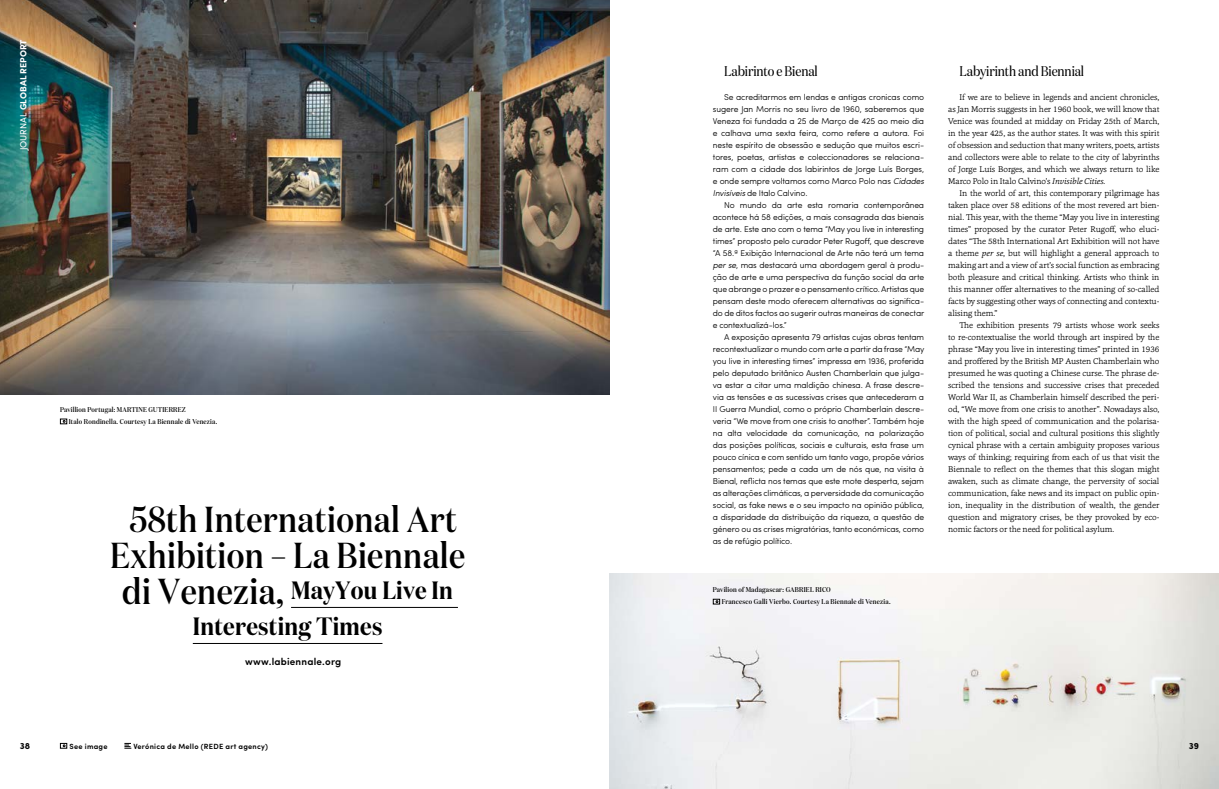
<style>
.page{position:relative;width:1219px;height:789px;background:#fff}
.page>*{position:absolute;margin:0;border:0;box-sizing:border-box;transform-origin:0 0}
.t1{font:500 36px/36px "Domaine Disp Nar";letter-spacing:.01em;color:#000;text-align:center}
.t2{font:600 25px/36px "Domaine Disp Nar";letter-spacing:.01em;color:#000;text-align:center}
.t3{font:14px "Domaine Disp Nar";letter-spacing:-.01em;color:#000}
.t4{font:600 10px "Sofia Pro";letter-spacing:.02em;color:#000}
.t5{font:700 9px "Sofia Pro";color:#fff}
.t6{font:700 9px "Sofia Pro";color:#000}
.t7{font:300 8.5px/12px "Cassia";letter-spacing:-.01em;color:#000;text-align:justify}
.t8{font:300 8.5px/12px "Sofia Pro";letter-spacing:-.015em;color:#000;text-align:justify}
.t9{font:600 7.5px "Sofia Pro";letter-spacing:.03em;color:#000}
.t10{font:500 7px/12px "Domaine Disp Nar";letter-spacing:.03em;color:#000}
.s1{font-weight:400}
.s2{font-weight:500;font-size:36px}
.s3{font-style:italic}
</style>
<div class="page">
<img style="left:609px;top:573px;width:610px;height:215px">
<img style="left:0;top:0;width:609px;height:394px">
<div style="left:713px;top:598px;width:7px;height:6px;border:1px solid #000"></div>
<hr style="left:291px;top:606px;width:167px;height:1px;background:#000">
<hr style="left:193px;top:642px;width:189px;height:1px;background:#000">
<div style="left:60px;top:418px;width:7px;height:6px;border:1px solid #000"></div>
<div style="left:60px;top:742px;width:7px;height:6px;border:1px solid #000"></div>
<svg style="left:124px;top:742px;width:7px;height:6px"></svg>
<p class="t5" style="left:17px;top:150px;width:112px;rotate:-90deg"><span class="s1">JOURNAL</span> GLOBAL REPORT</p>
<p class="t10" style="left:60px;top:403px;width:68px">Pavillion Portugal: Martine</p>
<p class="t10" style="left:149px;top:403px;width:10px">Gutierre</p>
<p class="t10" style="left:69px;top:403px;width:150px;text-indent:113px">z<br>Italo Rondinella. Courtesy La Biennale di Venezia.</p>
<h1 class="t1" style="left:110px;top:501px;width:357px">58th International Art<br>Exhibition – La Biennale</h1>
<h2 class="t2" style="left:122px;top:572px;width:332px"><span class="s2">di Venezia,</span> MayYou Live In<br>Interesting Times</h2>
<p class="t4" style="left:245px;top:653px;width:98px">www.labiennale.org</p>
<h3 class="t3" style="left:724px;top:62px;width:95px">Labirinto e Bienal</h3>
<p class="t8" style="left:713px;top:90px;width:213px;text-indent:11px">Se acreditarmos em lendas e antigas cronicas como sugere Jan Morris no seu livro de 1960, saberemos que Veneza foi fundada a 25 de Março de 425 ao meio dia e calhava uma sexta feira, como refere a autora. Foi neste espírito de obsessão e sedução que muitos escri&shy;tores, poetas, artistas e coleccionadores se relaciona&shy;ram com a cidade dos labirintos de Jorge Luís Borges, e onde sempre voltamos como Marco Polo nas <span class="s3">Cidades Invisíveis</span> de I talo Calvino.</p>
<p class="t8" style="left:713px;top:198px;width:213px;text-indent:11px">No mundo da arte esta romaria contemporânea acontece há 58 edições, a mais consagrada das bienais de arte. Este ano com o tema “May you live in interesting times” proposto pelo curador Peter Rugoff, que descreve “A 58.ª Exibição I nternacional de Arte não terá um tema <span class="s3">per se</span>, mas destacará uma abordagem geral à produ&shy;ção de arte e uma perspectiva da função social da arte que abrange o prazer e o pensamento crítico. Artistas que pensam deste modo oferecem alternativas ao significa&shy;do de ditos factos ao sugerir outras maneiras de conectar e contextualizá-los.”</p>
<p class="t8" style="left:713px;top:330px;width:213px;text-indent:11px">A exposição apresenta 79 artistas cujas obras tentam recontextualizar o mundo com arte a partir da frase “May you live in interesting times” impressa em 1936, proferida pelo deputado britânico Austen Chamberlain que julga&shy;va estar a citar uma maldição chinesa. A frase descre&shy;via as tensões e as sucessivas crises que antecederam a II Guerra Mundial, como o próprio Chamberlain descre&shy;veria “We move from one crisis to another”. Também hoje na alta velocidade da comunicação, na polarização das posições políticas, sociais e culturais, esta frase um pouco cínica e com sentido um tanto vago, propõe vários pensamentos; pede a cada um de nós que, na visita à Bienal, reflicta nos temas que este mote desperta, sejam as alterações climáticas, a perversidade da comunicação social, as fake news e o seu impacto na opinião pública, a disparidade da distribuição da riqueza, a questão de género ou as crises migratórias, tanto económicas, como as de refúgio político.</p>
<p class="t10" style="left:713px;top:583px;width:83px">Pavilion of Madagascar: Gabrie</p>
<p class="t10" style="left:722px;top:583px;width:170px;text-indent:88px">l Rico<br>Francesco Galli Vierbo. Courtesy La Biennale di Venezia.</p>
<h3 class="t3" style="left:959px;top:62px;width:126px">Labyirinth and Biennial</h3>
<p class="t7" style="left:948px;top:91px;width:213px;text-indent:11px">If we are to believe in legends and ancient chronicles, as Jan Morris suggests in her 1960 book, we will know that Venice was founded at midday on Friday 25th of March, in the year 425, as the author states. It was with this spirit of obsession and seduction that many writers, poets, artists and collectors were able to relate to the city of labyrinths of Jorge Luís Borges, and which we always return to like Marco Polo in Italo Calvino’s <span class="s3">Invisible Cities</span>.</p>
<p class="t7" style="left:948px;top:187px;width:213px;text-indent:11px">In the world of art, this contemporary pilgrimage has taken place over 58 editions of the most revered art bien&shy;nial. This year, with the theme “May you live in interesting times” proposed by the curator Peter Rugoff, who eluci&shy;dates “The 58th International Art Exhibition will not have a theme <span class="s3">per se</span>, but will highlight a general approach to making art and a view of art’s social function as embracing both pleasure and critical thinking. Artists who think in this manner offer alternatives to the meaning of so-called facts by suggesting other ways of connecting and contextu&shy;alising them.”</p>
<p class="t7" style="left:948px;top:319px;width:213px;text-indent:11px">The exhibition presents 79 artists whose work seeks to re-contextualise the world through art inspired by the phrase “May you live in interesting times” printed in 1936 and proffered by the British MP Austen Chamberlain who presumed he was quoting a Chinese curse. The phrase de&shy;scribed the tensions and successive crises that preceded World War II, as Chamberlain himself described the peri&shy;od, “We move from one crisis to another”. Nowadays also, with the high speed of communication and the polarisa&shy;tion of political, social and cultural positions this slightly cynical phrase with a certain ambiguity proposes various ways of thinking; requiring from each of us that visit the Biennale to reflect on the themes that this slogan might awaken, such as climate change, the perversity of social communication, fake news and its impact on public opin&shy;ion, inequality in the distribution of wealth, the gender question and migratory crises, be they provoked by eco&shy;nomic factors or the need for political asylum.</p>
<p class="t9" style="left:69px;top:739px;width:40px">See image</p>
<p class="t9" style="left:133px;top:739px;width:136px">Verónica de Mello (REDE art agency)</p>
<p class="t6" style="left:20px;top:738px;width:12px">38</p>
<p class="t6" style="left:1189px;top:738px;width:12px">39</p>
</div>
